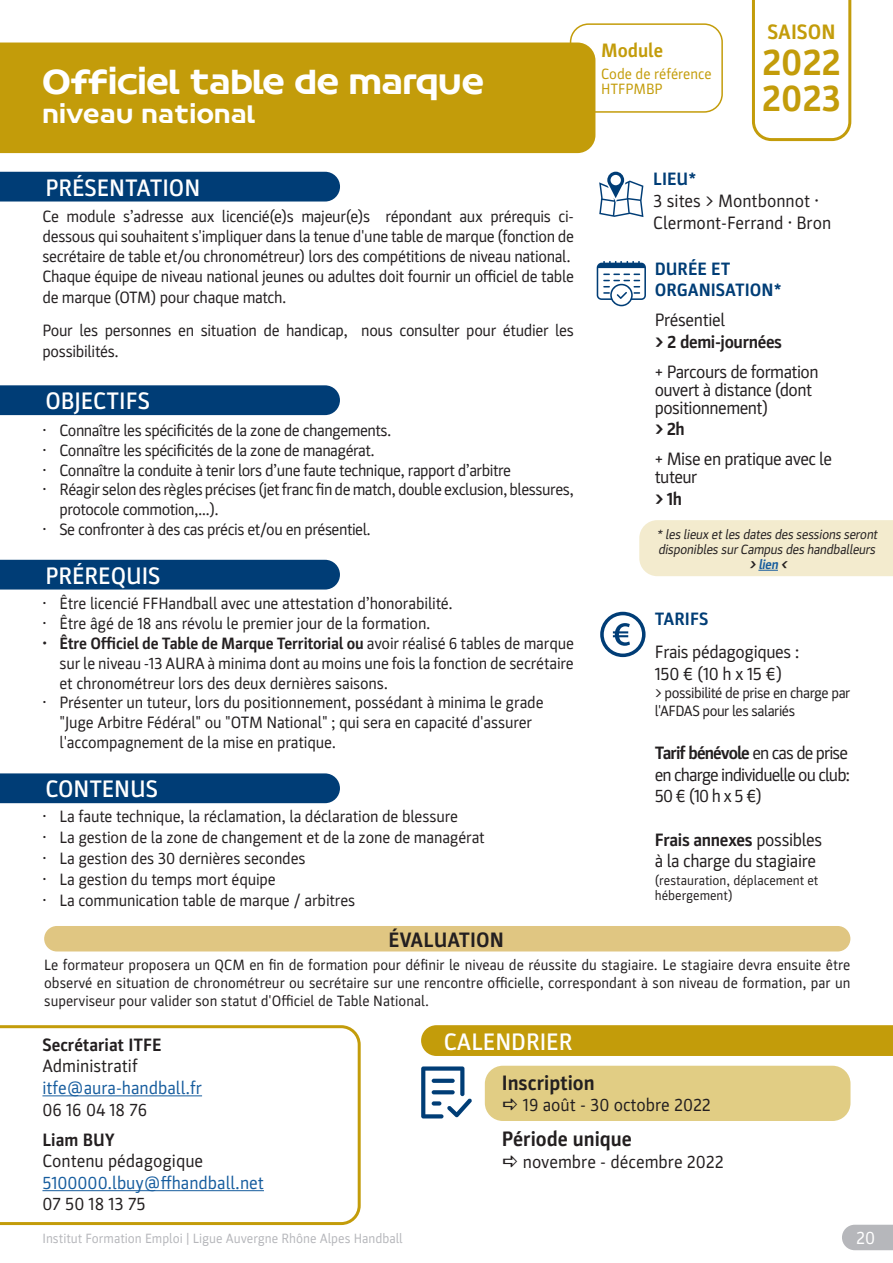
<style>
.page{position:relative;width:893px;height:1263px;background:#fff}
.page>*{position:absolute;margin:0;border:0;box-sizing:border-box;transform-origin:0 0}
.t1{font:700 37.5px "Parka";color:#c39c0a}
.t2{font:33px "FF Hand";letter-spacing:-.03em;color:#fff}
.t3{font:500 24px "Parka";color:#fff}
.t4{font:24px "FF Hand";color:#fff}
.t5{font:700 21px "Parka";color:#231f20}
.t6{font:700 21px "Parka";color:#c39c0a}
.t7{font:700 19.5px "Parka";color:#c39c0a}
.t8{font:18px/18px "Parka";letter-spacing:-.02em;color:#231f20}
.t9{font:18px/21.6px "Parka";color:#231f20}
.t10{font:18px/21.6px "Parka";letter-spacing:-.05em;color:#231f20}
.t11{font:700 18px "Parka";letter-spacing:-.02em;color:#231f20}
.t12{font:18px "Parka";color:#175d9e}
.t13{font:700 18px/21.6px "Parka";color:#003d76}
.t14{font:700 18px "Parka";color:#231f20}
.t15{font:18px "Parka";color:#fff}
.t16{font:16.5px/19.8px "Parka";letter-spacing:-.02em;color:#231f20}
.t17{font:15px/18px "Parka";letter-spacing:-.03em;color:#231f20}
.t18{font:15px "Parka";color:#c39c0a}
.t19{font:italic 13.5px/15px "Parka";color:#231f20}
.t20{font:13.5px "Parka";color:#b6b7bb}
.t21{font:13.5px/15px "Parka";color:#231f20}
.t22{font:italic 700 13.5px "Parka";color:#175d9e}
.s1{font-weight:700}
.s2{color:#231f20}
.s3{font-weight:400}
</style>
<div class="page">
<div style="left:570px;top:23px;width:153px;height:90px;border:2px solid #c39c0a;border-radius:18px"></div>
<div style="left:0;top:560px;width:340px;height:29px;background:#003d76"></div>
<div style="left:0;top:172px;width:340px;height:29px;background:#003d76"></div>
<div style="left:0;top:385px;width:340px;height:30px;background:#003d76"></div>
<div style="left:0;top:773px;width:340px;height:30px;background:#003d76"></div>
<div style="left:0;top:43px;width:595px;height:110px;background:#c39c0a"></div>
<svg style="left:599px;top:172px;width:44px;height:45px"></svg>
<svg style="left:597px;top:261px;width:49px;height:45px"></svg>
<svg style="left:752px;top:0;width:99px;height:141px"></svg>
<div style="left:421px;top:1025px;width:472px;height:31px;background:#c39c0a"></div>
<svg style="left:421px;top:1066px;width:51px;height:52px"></svg>
<div style="left:485px;top:1066px;width:365px;height:55px;background:#e1cd84;border-radius:18px"></div>
<svg style="left:600px;top:612px;width:46px;height:45px"></svg>
<svg style="left:842px;top:1225px;width:51px;height:25px"></svg>
<svg style="left:0;top:1025px;width:361px;height:200px"></svg>
<hr style="left:42px;top:1095px;width:160px;height:1px;background:#175d9e">
<hr style="left:42px;top:1190px;width:222px;height:1px;background:#175d9e">
<div style="left:44px;top:926px;width:806px;height:25px;background:#e0c682;border-radius:13px"></div>
<div style="left:639px;top:520px;width:254px;height:56px;background:#f3ebce"></div>
<p class="t2" style="left:43px;top:61px;width:444px">Officiel table de marque</p>
<p class="t4" style="left:43px;top:99px;width:215px">niveau national</p>
<p class="t3" style="left:45px;top:174px;width:156px">PRÉSENTATION</p>
<p class="t16" style="left:43px;top:207px;width:533px;text-align:justify">Ce module s’adresse aux licencié(e)s majeur(e)s répondant aux prérequis ci&shy;dessous qui souhaitent s'impliquer dans la tenue d'une table de marque (fonction de secrétaire de table et/ou chronométreur) lors des compétitions de niveau national.</p>
<p class="t16" style="left:43px;top:266px;width:533px;line-height:21px">Chaque équipe de niveau national jeunes ou adultes doit fournir un officiel de table de marque (OTM) pour chaque match.</p>
<p class="t16" style="left:43px;top:320px;width:533px;line-height:21px">Pour les personnes en situation de handicap, nous consulter pour étudier les possibilités.</p>
<p class="t3" style="left:45px;top:388px;width:106px">OBJECTIFS</p>
<p class="t16" style="left:42px;top:420px;width:351px">• Connaître les spécificités de la zone de changements.</p>
<p class="t16" style="left:42px;top:440px;width:334px">• Connaître les spécificités de la zone de managérat.</p>
<p class="t16" style="left:42px;top:460px;width:470px">• Connaître la conduite à tenir lors d’une faute technique, rapport d’arbitre</p>
<p class="t16" style="left:59px;top:480px;width:516px;text-indent:-17px">• Réagir selon des règles précises (jet franc fin de match, double exclusion, blessures, protocole commotion,…).</p>
<p class="t16" style="left:42px;top:519px;width:330px">• Se confronter à des cas précis et/ou en présentiel.</p>
<p class="t3" style="left:45px;top:562px;width:117px">PRÉREQUIS</p>
<p class="t16" style="left:42px;top:594px;width:412px">• Être licencié FFHandball avec une attestation d’honorabilité.</p>
<p class="t16" style="left:42px;top:614px;width:390px">• Être âgé de 18 ans révolu le premier jour de la formation.</p>
<p class="t16" style="left:59px;top:633px;width:516px;text-align:justify;text-indent:-17px"><span class="s1">• Être Officiel de Table de Marque Territorial ou</span> avoir réalisé 6 tables de marque sur le niveau -13 AURA à minima dont au moins une fois la fonction de secrétaire et chronométreur lors des deux dernières saisons.</p>
<p class="t16" style="left:59px;top:693px;width:486px;text-indent:-17px">• Présenter un tuteur, lors du positionnement, possédant à minima le grade "Juge Arbitre Fédéral" ou "OTM National" ; qui sera en capacité d'assurer l'accompagnement de la mise en pratique.</p>
<p class="t3" style="left:45px;top:776px;width:114px">CONTENUS</p>
<p class="t16" style="left:42px;top:807px;width:417px">• La faute technique, la réclamation, la déclaration de blessure</p>
<p class="t16" style="left:42px;top:828px;width:444px">• La gestion de la zone de changement et de la zone de managérat</p>
<p class="t16" style="left:42px;top:849px;width:265px">• La gestion des 30 dernières secondes</p>
<p class="t16" style="left:42px;top:870px;width:235px">• La gestion du temps mort équipe</p>
<p class="t16" style="left:42px;top:891px;width:314px">• La communication table de marque / arbitres</p>
<p class="t5" style="left:388px;top:928px;width:117px">ÉVALUATION</p>
<p class="t7" style="left:601px;top:39px;width:63px">Module</p>
<p class="t18" style="left:601px;top:66px;width:112px">Code de référence</p>
<p class="t18" style="left:601px;top:81px;width:63px">HTFPMBP</p>
<p class="t6" style="left:767px;top:20px;width:70px">SAISON</p>
<p class="t1" style="left:762px;top:41px;width:80px">2022</p>
<p class="t1" style="left:762px;top:77px;width:80px">2023</p>
<p class="t13" style="left:653px;top:169px;width:45px">LIEU*</p>
<p class="t9" style="left:653px;top:190px;width:179px">3 sites &gt; Montbonnot •<br>Clermont-Ferrand • Bron</p>
<p class="t13" style="left:655px;top:258px;width:129px">DURÉE ET<br>ORGANISATION*</p>
<p class="t8" style="left:655px;top:311px;width:72px">Présentiel</p>
<p class="t11" style="left:655px;top:332px;width:129px">&gt; 2 demi-journées</p>
<p class="t8" style="left:655px;top:363px;width:165px">+ Parcours de formation ouvert à distance (dont positionnement)</p>
<p class="t11" style="left:655px;top:419px;width:31px">&gt; 2h</p>
<p class="t8" style="left:655px;top:450px;width:179px">+ Mise en pratique avec le tuteur</p>
<p class="t11" style="left:655px;top:489px;width:29px">&gt; 1h</p>
<p class="t19" style="left:656px;top:527px;width:225px">* les lieux etles dates des sessions seront disponibles surCampus des handballeurs</p>
<p class="t22" style="left:749px;top:557px;width:42px"><span class="s2">&gt;</span> lien <span class="s2">&lt;</span></p>
<p class="t13" style="left:655px;top:608px;width:55px">TARIFS</p>
<p class="t8" style="left:655px;top:643px;width:146px">Frais pédagogiques :</p>
<p class="t8" style="left:655px;top:665px;width:129px">150 € (10 h x 15 €)</p>
<p class="t17" style="left:655px;top:684px;width:197px">&gt; possibilité de prise en charge par l'AFDAS pour les salariés</p>
<p class="t10" style="left:655px;top:742px;width:197px"><span class="s1">Tarif bénévole</span> en cas de prise en charge individuelle ou club:<br>50 € (10 h x 5 €)</p>
<p class="t11" style="left:655px;top:829px;width:169px">Frais annexes <span class="s3">possibles</span></p>
<p class="t8" style="left:655px;top:852px;width:163px">à la charge du stagiaire</p>
<p class="t21" style="left:655px;top:873px;width:165px">(restauration, déplacement et hébergement)</p>
<p class="t17" style="left:44px;top:956px;width:808px;text-align:justify">Le formateur proposera un QCM en fin de formation pour définir le niveau de réussite du stagiaire. Le stagiaire devra ensuite être observé en situation de chronométreur ou secrétaire sur une rencontre officielle, correspondant à son niveau de formation, par un superviseur pour valider son statut d'Officiel de Table National.</p>
<p class="t14" style="left:42px;top:1035px;width:121px">Secrétariat ITFE</p>
<p class="t9" style="left:42px;top:1055px;width:97px">Administratif</p>
<p class="t12" style="left:42px;top:1078px;width:161px">itfe@aura-handball.fr</p>
<p class="t8" style="left:42px;top:1100px;width:106px">06 16 04 18 76</p>
<p class="t11" style="left:42px;top:1129px;width:74px">Liam BUY</p>
<p class="t9" style="left:42px;top:1150px;width:162px">Contenu pédagogique</p>
<p class="t12" style="left:42px;top:1173px;width:223px">5100000.lbuy@ffhandball.net</p>
<p class="t8" style="left:42px;top:1195px;width:105px">07 50 18 13 75</p>
<p class="t3" style="left:444px;top:1028px;width:130px">CALENDRIER</p>
<p class="t5" style="left:502px;top:1071px;width:94px">Inscription</p>
<p class="t9" style="left:523px;top:1094px;width:189px">19 août - 30 octobre 2022</p>
<p class="t5" style="left:502px;top:1127px;width:132px">Période unique</p>
<p class="t9" style="left:523px;top:1151px;width:202px">novembre - décembre 2022</p>
<p class="t20" style="left:43px;top:1231px;width:362px">Institut Formation Emploi | Ligue Auvergne Rhône Alpes Handball</p>
<p class="t15" style="left:856px;top:1228px;width:20px">20</p>
</div>
